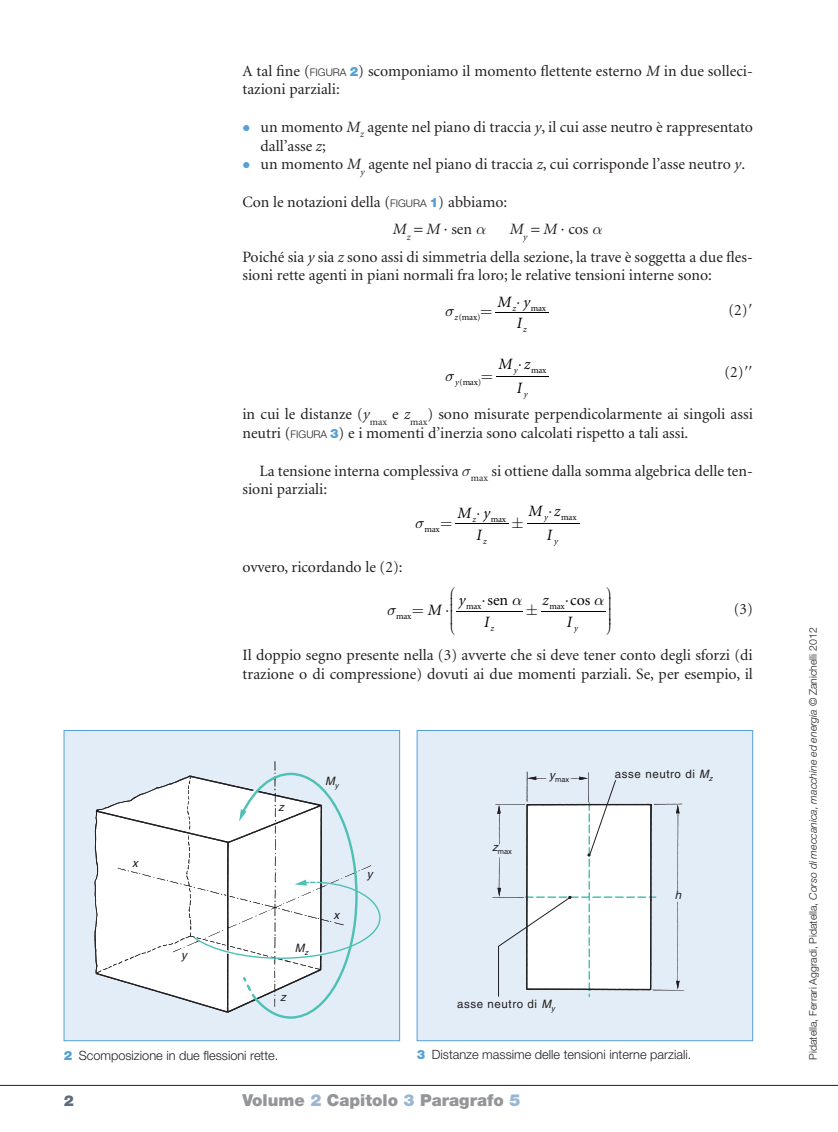
<style>
.page{position:relative;width:838px;height:1132px;background:#fff}
.page>*{position:absolute;margin:0;border:0;box-sizing:border-box;transform-origin:0 0}
.t1{font:900 16.5px "Helvetica Neue";color:#939598}
._01_testo_corpo{font:15.75px/18.8px "Minion";color:#231f20}
._01_testo_corpo_-_pa{font:15.75px/18.8px "Minion";color:#231f20}
._01_testo_corpo_-cap{font:15.75px/18.8px "Minion";color:#231f20}
.t2{font:italic 15.75px/21.9px "Minion";color:#000}
.t3{font:15.75px "Minion";color:#000}
.t4{font:900 15px "Helvetica Neue";color:#5e6c7c}
._08_testo_didascalia{font:300 12.75px "Helvetica Neue";color:#231f20}
.t5{font:11.55px "Helvetica";letter-spacing:.05em;color:#231f20}
.t6{font:italic 11.55px "Helvetica";color:#231f20}
.t7{font:300 10.5px "Helvetica Neue";color:#231f20}
.t8{font:9.15px "Minion";letter-spacing:-.02em;color:#000}
.t9{font:italic 9.15px "Minion";color:#000}
.t10{font:7.5px "Helvetica";color:#231f20}
.s1{font-family:"Helvetica Neue";font-weight:300;font-size:10.5px}
.s2{font-family:"Helvetica Neue";font-weight:900;font-size:12.75px;color:#56a0d5}
.s3{font-style:italic}
.s4{color:#56a0d5}
.s5{font-family:"Mathematical Pi One"}
.s6{font-weight:900;color:#56a0d5}
.s7{color:#99b7d4}
</style>
<div class="page">
<hr style="left:0;top:1084px;width:838px;height:1px;background:#231f20">
<hr style="left:496px;top:312px;width:53px;height:1px;background:#000">
<hr style="left:496px;top:376px;width:53px;height:1px;background:#000">
<hr style="left:456px;top:523px;width:53px;height:1px;background:#000">
<hr style="left:527px;top:523px;width:52px;height:1px;background:#000">
<hr style="left:456px;top:610px;width:67px;height:1px;background:#000">
<hr style="left:541px;top:610px;width:64px;height:1px;background:#000">
<div style="left:64px;top:730px;width:335px;height:310px;background:#e3edf7"></div>
<img style="left:94px;top:761px;width:182px;height:242px">
<svg style="left:193px;top:771px;width:188px;height:248px"></svg>
<div style="left:64px;top:730px;width:336px;height:310px;border:1px solid #56a0d5"></div>
<div style="left:417px;top:730px;width:335px;height:310px;background:#e3edf7"></div>
<img style="left:492px;top:771px;width:193px;height:226px">
<svg style="left:498px;top:779px;width:157px;height:217px"></svg>
<div style="left:417px;top:730px;width:336px;height:310px;border:1px solid #56a0d5"></div>
<svg style="left:512px;top:610px;width:11px;height:2px"></svg>
<svg style="left:595px;top:610px;width:11px;height:2px"></svg>
<p class="_01_testo_corpo" style="left:242px;top:62px;width:512px">A tal fine (<span class="s1">FIGURA</span> <span class="s2">2</span>) scomponiamo il momento flettente esterno <span class="s3">M</span> in due solleci&shy;tazioni parziali:</p>
<p class="_01_testo_corpo_-_pa" style="left:260px;top:118px;width:494px;text-indent:-18px"><span class="s4">•</span> un momento <span class="s3">M</span><sub>z</sub> agente nel piano di traccia <span class="s3">y</span>, il cui asse neutro è rappresentato dall’asse <span class="s3">z</span>;</p>
<p class="_01_testo_corpo_-_pa" style="left:242px;top:156px;width:504px"><span class="s4">•</span> un momento <span class="s3">M</span><sub>y</sub> agente nel piano di traccia <span class="s3">z</span>, cui corrisponde l’asse neutro <span class="s3">y</span>.</p>
<p class="_01_testo_corpo" style="left:242px;top:193px;width:266px">Con le notazioni della (<span class="s1">FIGURA</span> <span class="s2">1</span>) abbiamo:</p>
<p class="_01_testo_corpo" style="left:393px;top:220px;width:81px"><span class="s3">M</span><sub>z</sub> <span class="s3">M</span> · sen</p>
<p class="_01_testo_corpo" style="left:510px;top:220px;width:80px"><span class="s3">M</span><sub>y</sub> <span class="s3">M</span> · cos</p>
<p class="_01_testo_corpo" style="left:242px;top:248px;width:512px">Poiché sia <span class="s3">y</span> sia <span class="s3">z</span> sono assi di simmetria della sezione, la trave è soggetta a due fles&shy;sioni rette agenti in piani normali fra loro; le relative tensioni interne sono:</p>
<p class="t2" style="left:516px;top:291px;width:15px;text-indent:-19px">M y<br>I</p>
<p class="t8" style="left:531px;top:303px;width:17px">max</p>
<p class="_01_testo_corpo" style="left:728px;top:301px;width:26px">(2)<span class="s5">9</span></p>
<p class="t9" style="left:512px;top:303px;width:5px">z</p>
<p class="t8" style="left:454px;top:313px;width:28px"><span class="s3">z</span>(max)</p>
<p class="t9" style="left:523px;top:325px;width:5px">z</p>
<p class="t2" style="left:517px;top:352px;width:15px;line-height:23.7px;text-indent:-18px">M z<br>I</p>
<p class="t8" style="left:531px;top:365px;width:17px">max</p>
<p class="_01_testo_corpo" style="left:724px;top:362px;width:30px">(2)<span class="s5">99</span></p>
<p class="_01_testo_corpo" style="left:242px;top:405px;width:512px">in cui le distanze (<span class="s3">y</span><sub>max</sub> e <span class="s3">z</span><sub>max</sub>) sono misurate perpendicolarmente ai singoli assi neutri (<span class="s1">FIGURA</span> <span class="s2">3</span>) e i momenti d’inerzia sono calcolati rispetto a tali assi.</p>
<p class="_01_testo_corpo_-cap" style="left:242px;top:461px;width:512px;text-indent:17px">La tensione interna complessiva ▲<sub>max</sub> si ottiene dalla somma algebrica delle ten&shy;sioni parziali:</p>
<p class="t2" style="left:476px;top:502px;width:15px;text-indent:-19px">M y<br>I</p>
<p class="t2" style="left:547px;top:499px;width:15px;line-height:23.7px;text-indent:-18px">M z<br>I</p>
<p class="t9" style="left:514px;top:365px;width:5px">y</p>
<p class="t8" style="left:455px;top:377px;width:28px"><span class="s3">y</span>(max)</p>
<p class="t9" style="left:524px;top:389px;width:5px">y</p>
<p class="t8" style="left:491px;top:514px;width:17px">max</p>
<p class="t8" style="left:561px;top:512px;width:17px">max</p>
<p class="t9" style="left:544px;top:512px;width:5px">y</p>
<p class="t9" style="left:472px;top:514px;width:5px">z</p>
<p class="t8" style="left:424px;top:524px;width:17px">max</p>
<p class="t9" style="left:483px;top:536px;width:5px">z</p>
<p class="t9" style="left:554px;top:536px;width:5px">y</p>
<p class="_01_testo_corpo" style="left:242px;top:558px;width:162px">ovvero, ricordando le (2):</p>
<p class="t3" style="left:481px;top:592px;width:28px">⋅sen</p>
<p class="t3" style="left:564px;top:592px;width:27px">⋅cos</p>
<p class="t9" style="left:490px;top:623px;width:5px">z</p>
<p class="t9" style="left:574px;top:623px;width:5px">y</p>
<p class="t2" style="left:542px;top:589px;width:8px">z</p>
<p class="t2" style="left:459px;top:589px;width:8px">y</p>
<p class="t8" style="left:466px;top:601px;width:17px">max</p>
<p class="t8" style="left:549px;top:601px;width:17px">max</p>
<p class="_01_testo_corpo" style="left:733px;top:600px;width:21px">(3)</p>
<p class="_01_testo_corpo" style="left:242px;top:646px;width:512px">Il doppio segno presente nella (3) avverte che si deve tener conto degli sforzi (di trazione o di compressione) dovuti ai due momenti parziali. Se, per esempio, il</p>
<p class="t2" style="left:428px;top:599px;width:23px">M⋅</p>
<p class="t8" style="left:396px;top:611px;width:17px">max</p>
<p class="t2" style="left:484px;top:611px;width:7px">I</p>
<p class="t2" style="left:567px;top:611px;width:7px">I</p>
<p class="t6" style="left:278px;top:799px;width:7px">z</p>
<p class="t6" style="left:325px;top:774px;width:15px">M<sub>y</sub></p>
<p class="t6" style="left:132px;top:856px;width:7px">x</p>
<p class="t6" style="left:181px;top:947px;width:7px">y</p>
<p class="t6" style="left:295px;top:940px;width:15px">M<sub>z</sub></p>
<p class="t6" style="left:280px;top:989px;width:7px">z</p>
<p class="_08_testo_didascalia" style="left:64px;top:1046px;width:216px"><span class="s6">2</span> Scomposizione in due flessioni rette.</p>
<p class="t6" style="left:333px;top:908px;width:7px">x</p>
<p class="t6" style="left:367px;top:867px;width:7px">y</p>
<p class="t10" style="left:492px;top:846px;width:21px"><sup>z</sup>max</p>
<p class="t10" style="left:549px;top:775px;width:21px"><sup>y</sup>max</p>
<p class="t5" style="left:457px;top:996px;width:99px">asse neutro di <span class="s3">M</span><sub>y</sub></p>
<p class="t5" style="left:615px;top:767px;width:99px">asse neutro di <span class="s3">M</span><sub>z</sub></p>
<p class="t6" style="left:675px;top:888px;width:8px">h</p>
<p class="_08_testo_didascalia" style="left:417px;top:1046px;width:276px"><span class="s6">3</span> Distanze massime delle tensioni interne parziali.</p>
<p class="t4" style="left:64px;top:1091px;width:12px">2</p>
<p class="t1" style="left:242px;top:1090px;width:279px">Volume <span class="s7">2</span> Capitolo <span class="s7">3</span> Paragrafo <span class="s7">5</span></p>
<p class="t7" style="left:806px;top:1059px;width:433px;rotate:-90deg">Pidatella, Ferrari Aggradi, Pidatella, <span class="s3">Corso di meccanica, macchine ed energia</span> © Zanichelli 2012</p>
</div>
